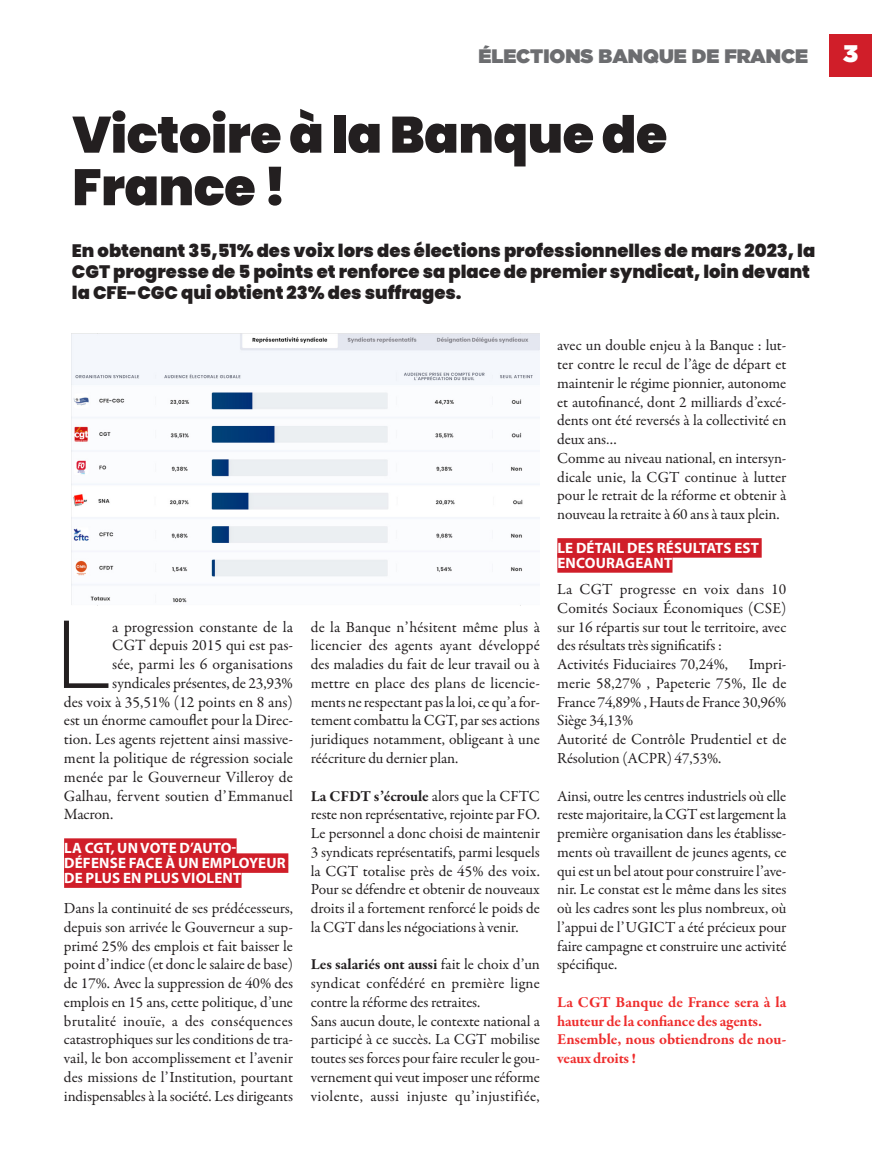
<style>
.page{position:relative;width:872px;height:1170px;background:#fff}
.page>*{position:absolute;margin:0;border:0;box-sizing:border-box;transform-origin:0 0}
.ARTICLE_LETTRINE{font:300 96.15px "Gotham";color:#231f20}
.ARTICLE_TITRE{font:900 51px/52.5px "Poppins";letter-spacing:-.01em;color:#231f20}
.t1{font:900 24px "Gotham";color:#fff}
.t2{font:900 19.5px "Gotham";color:#6c6d70}
.ARTICLE_CHAPEAU{font:900 18px/21px "Poppins";color:#231f20}
.ARTICLE_LETTRINE-2{font:15.75px "Garamond Premr Pro";color:#231f20}
.t3{font:15.45px/18.8px "Garamond Premr Pro";letter-spacing:-.01em;color:#231f20;text-align:justify}
.t4{font:700 15.45px/18.8px "Garamond Premr Pro";letter-spacing:-.01em;color:#ee2d2d}
.ARTICLE_INTERTITRE_N{font:700 15px/15px "Myriad Pro";letter-spacing:.01em;color:#fff}
.s1{font-weight:700}
</style>
<div class="page">
<div style="left:64px;top:838px;width:173px;height:19px;background:#d01e29"></div>
<div style="left:64px;top:853px;width:224px;height:19px;background:#d01e29"></div>
<div style="left:64px;top:868px;width:177px;height:19px;background:#d01e29"></div>
<div style="left:557px;top:538px;width:204px;height:19px;background:#d01e29"></div>
<div style="left:557px;top:553px;width:115px;height:19px;background:#d01e29"></div>
<img style="left:72px;top:333px;width:468px;height:270px">
<div style="left:829px;top:34px;width:43px;height:43px;background:#d01e29"></div>
<p class="t2" style="left:478px;top:42px;width:331px">ÉLECTIONS BANQUE DE FRANCE</p>
<h3 class="t1" style="left:843px;top:37px;width:16px">3</h3>
<p class="ARTICLE_TITRE" style="left:72px;top:109px;width:596px">Victoire à la Banque de<br>France !</p>
<p class="ARTICLE_CHAPEAU" style="left:72px;top:240px;width:745px">En obtenant 35,51% des voix lors des élections professionnelles de mars 2023, la<br>CGT progresse de 5 points et renforce sa place de premier syndicat, loin devant la CFE-CGC qui obtient 23% des suffrages.</p>
<p class="ARTICLE_LETTRINE" style="left:54px;top:593px;width:61px">L</p>
<p class="ARTICLE_LETTRINE-2" style="left:112px;top:617px;width:182px">a progression constante de la</p>
<p class="ARTICLE_LETTRINE-2" style="left:112px;top:636px;width:182px">CGT depuis 2015 qui est pas-</p>
<p class="ARTICLE_LETTRINE-2" style="left:112px;top:654px;width:182px">sée, parmi les 6 organisations</p>
<p class="ARTICLE_LETTRINE-2" style="left:112px;top:673px;width:182px">syndicales présentes, de 23,93%</p>
<p class="ARTICLE_LETTRINE-2" style="left:64px;top:692px;width:230px">des voix à 35,51% (12 points en 8 ans)</p>
<p class="ARTICLE_LETTRINE-2" style="left:64px;top:711px;width:230px">est un énorme camouflet pour la Direc-</p>
<p class="ARTICLE_LETTRINE-2" style="left:64px;top:729px;width:230px">tion. Les agents rejettent ainsi massive-</p>
<p class="ARTICLE_LETTRINE-2" style="left:64px;top:748px;width:231px">ment la politique de régression sociale</p>
<p class="ARTICLE_LETTRINE-2" style="left:64px;top:767px;width:230px">menée par le Gouverneur Villeroy de</p>
<p class="ARTICLE_LETTRINE-2" style="left:64px;top:786px;width:230px">Galhau, fervent soutien d’Emmanuel</p>
<p class="ARTICLE_LETTRINE-2" style="left:64px;top:804px;width:51px">Macron.</p>
<p class="ARTICLE_INTERTITRE_N" style="left:64px;top:840px;width:223px">LA CGT, UN VOTE D’AUTO-<br>DÉFENSE FACE À UN EMPLOYEUR<br>DE PLUS EN PLUS VIOLENT</p>
<p class="t3" style="left:64px;top:899px;width:231px">Dans la continuité de ses prédécesseurs, depuis son arrivée le Gouverneur a sup&shy;primé 25% des emplois et fait baisser le point d’indice (et donc le salaire de base) de 17%. Avec la suppression de 40% des emplois en 15 ans, cette politique, d’une brutalité inouïe, a des conséquences catastrophiques sur les conditions de tra&shy;vail, le bon accomplissement et l’avenir des missions de l’Institution, pourtant indispensables à la société. Les dirigeants</p>
<p class="t3" style="left:311px;top:617px;width:231px">de la Banque n’hésitent même plus à licencier des agents ayant développé des maladies du fait de leur travail ou à mettre en place des plans de licencie&shy;ments ne respectant pas la loi, ce qu’a for&shy;tement combattu la CGT, par ses actions juridiques notamment, obligeant à une réécriture du dernier plan.</p>
<p class="t3" style="left:311px;top:786px;width:230px"><span class="s1">La CFDT s’écroule</span> alors que la CFTC reste non représentative, rejointe par FO.</p>
<p class="t3" style="left:311px;top:824px;width:231px">Le personnel a donc choisi de maintenir 3 syndicats représentatifs, parmi lesquels la CGT totalise près de 45% des voix.<br>Pour se défendre et obtenir de nouveaux droits il a fortement renforcé le poids de la CGT dans les négociations à venir.</p>
<p class="t3" style="left:311px;top:955px;width:230px"><span class="s1">Les salariés ont aussi</span> fait le choix d’un syndicat confédéré en première ligne contre la réforme des retraites.</p>
<p class="t3" style="left:311px;top:1011px;width:230px">Sans aucun doute, le contexte national a participé à ce succès. La CGT mobilise toutes ses forces pour faire reculer le gou&shy;vernement qui veut imposer une réforme violente, aussi injuste qu’injustifiée,</p>
<p class="t3" style="left:557px;top:336px;width:231px">avec un double enjeu à la Banque : lut&shy;ter contre le recul de l’âge de départ et maintenir le régime pionnier, autonome et autofinancé, dont 2 milliards d’excé&shy;dents ont été reversés à la collectivité en deux ans…</p>
<p class="t3" style="left:557px;top:449px;width:231px">Comme au niveau national, en intersyn&shy;dicale unie, la CGT continue à lutter pour le retrait de la réforme et obtenir à nouveau la retraite à 60 ans à taux plein.</p>
<p class="ARTICLE_INTERTITRE_N" style="left:557px;top:540px;width:203px">LE DÉTAIL DES RÉSULTATS EST<br>ENCOURAGEANT</p>
<p class="t3" style="left:557px;top:580px;width:231px">La CGT progresse en voix dans 10<br>Comités Sociaux Économiques (CSE) sur 16 répartis sur tout le territoire, avec des résultats très significatifs :</p>
<p class="t3" style="left:557px;top:655px;width:172px">Activités Fiduciaires 70,24%,</p>
<p class="t3" style="left:557px;top:655px;width:231px;text-indent:192px">Impri&shy;merie 58,27% , Papeterie 75%, Ile de France 74,89% , Hauts de France 30,96% Siège 34,13%</p>
<p class="t3" style="left:557px;top:730px;width:231px">Autorité de Contrôle Prudentiel et de<br>Résolution (ACPR) 47,53%.</p>
<p class="t3" style="left:557px;top:786px;width:231px">Ainsi, outre les centres industriels où elle reste majoritaire, la CGT est largement la première organisation dans les établisse&shy;ments où travaillent de jeunes agents, ce qui est un bel atout pour construire l’ave&shy;nir. Le constat est le même dans les sites où les cadres sont les plus nombreux, où l’appui de l’UGICT a été précieux pour faire campagne et construire une activité spécifique.</p>
<p class="t4" style="left:557px;top:992px;width:231px">La CGT Banque de France sera à la hauteur de la confiance des agents.</p>
<p class="t4" style="left:557px;top:1030px;width:231px">Ensemble, nous obtiendrons de nou&shy;veaux droits !</p>
</div>
